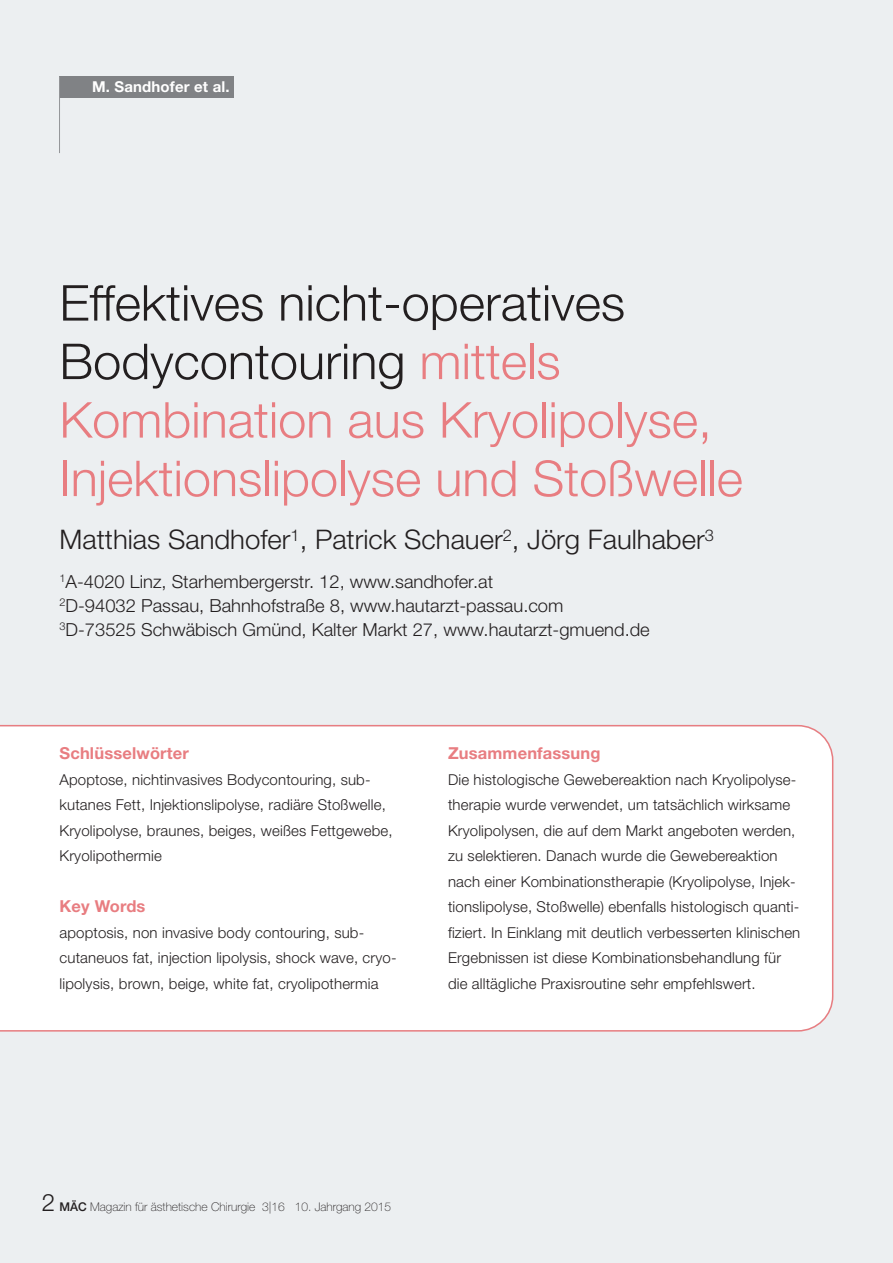
<style>
.page{position:relative;width:893px;height:1263px;background:#eceff1}
.page>*{position:absolute;margin:0;border:0;box-sizing:border-box;transform-origin:0 0}
.t1{font:300 49.5px/58.5px "Helvetica Neue LT Std";color:#e87d81}
.t2{font:300 27px "Helvetica Neue LT Std";color:#231f20}
.t3{font:300 18px/24px "Helvetica Neue LT Std";color:#231f20}
.t4{font:700 16.5px "Helvetica Neue LT Std";letter-spacing:.01em;color:#e87d81}
.t5{font:300 15px/25.5px "Helvetica Neue LT Std";letter-spacing:.01em;color:#231f20}
.t6{font:700 15px "Helvetica Neue LT Std";letter-spacing:.01em;color:#fff}
.t7{font:100 12px "Helvetica Neue LT Std";color:#231f20}
.s1{color:#231f20}
.s2{font-weight:300;font-size:24px}
.s3{font-family:"Helvetica Neue";font-weight:500}
</style>
<div class="page">
<div style="left:60px;top:77px;width:174px;height:21px;background:#808285"></div>
<hr style="left:59px;top:77px;width:1px;height:76px;background:#939598">
<div style="left:0;top:725px;width:833px;height:306px;background:#fff"></div>
<p class="t6" style="left:92px;top:81px;width:139px">M. Sandhofer et al.</p>
<h1 class="t1" style="left:59px;top:278px;width:685px"><span class="s1">Effektives nicht-operatives<br>Bodycontouring</span> mittels<br>Kombination aus Kryolipolyse,<br>Injektionslipolyse und Stoßwelle</h1>
<h2 class="t2" style="left:60px;top:529px;width:656px">Matthias Sandhofer<sup>1</sup>, Patrick Schauer<sup>2</sup>, Jörg Faulhaber<sup>3</sup></h2>
<p class="t3" style="left:59px;top:571px;width:592px"><sup>1</sup>A-4020 Linz, Starhembergerstr. 12, www.sandhofer.at<br><sup>2</sup>D-94032 Passau, Bahnhofstraße 8, www.hautarzt-passau.com<br><sup>3</sup>D-73525 Schwäbisch Gmünd, Kalter Markt 27, www.hautarzt-gmuend.de</p>
<p class="t4" style="left:60px;top:747px;width:131px">Schlüsselwörter</p>
<p class="t5" style="left:60px;top:768px;width:335px">Apoptose, nichtinvasives Bodycontouring, sub&shy;kutanes Fett, Injektionslipolyse, radiäre Stoßwelle, Kryolipolyse, braunes, beiges, weißes Fettgewebe, Kryolipothermie</p>
<p class="t4" style="left:60px;top:900px;width:87px">Key Words</p>
<p class="t5" style="left:60px;top:921px;width:339px">apoptosis, non invasive body contouring, sub&shy;cutaneuos fat, injection lipolysis, shock wave, cryo&shy;lipolysis, brown, beige, white fat, cryolipothermia</p>
<p class="t4" style="left:448px;top:747px;width:154px">Zusammenfassung</p>
<p class="t5" style="left:448px;top:768px;width:354px">Die histologische Gewebereaktion nach Kryolipolyse&shy;therapie wurde verwendet, um tatsächlich wirksame Kryolipolysen, die auf dem Markt angeboten werden, zu selektieren. Danach wurde die Gewebereaktion nach einer Kombinationstherapie (Kryolipolyse, Injek&shy;tionslipolyse, Stoßwelle) ebenfalls histologisch quanti&shy;fiziert. In Einklang mit deutlich verbesserten klinischen Ergebnissen ist diese Kombinationsbehandlung für die alltägliche Praxisroutine sehr empfehlswert.</p>
<p class="t7" style="left:42px;top:1202px;width:351px"><span class="s2">2</span> <span class="s3">MÄC</span> Magazin für ästhetische Chirurgie 3|16 10. Jahrgang 2015</p>
</div>
